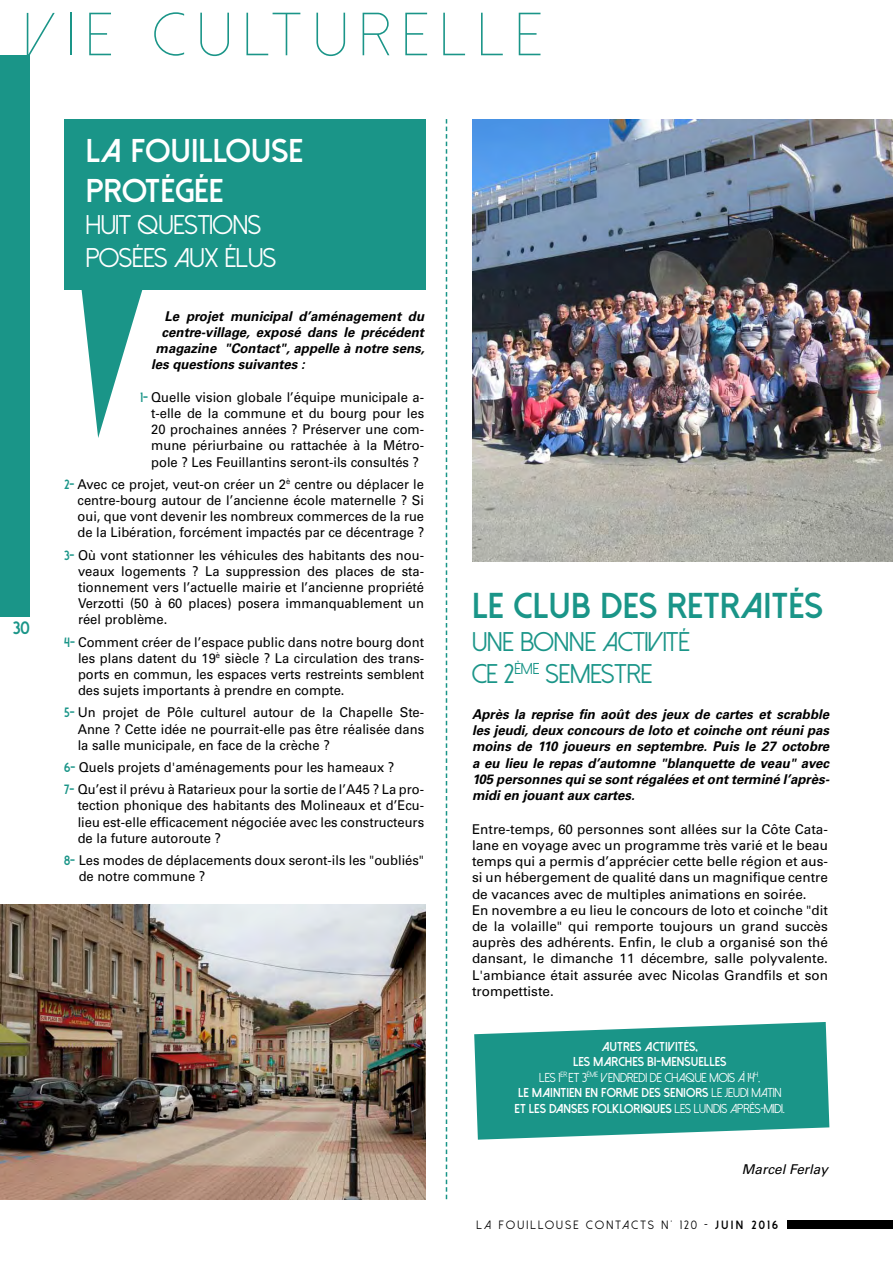
<style>
.page{position:relative;width:893px;height:1263px;background:#fff}
.page>*{position:absolute;margin:0;border:0;box-sizing:border-box;transform-origin:0 0}
.t1{font:300 60.75px "Dolce Vita";letter-spacing:.2em;color:#1a9588}
.t2{font:800 36px "Dolce Vita";color:#1a9588}
.t3{font:800 33px/39.6px "Dolce Vita";color:#fff}
.t4{font:27px/32.4px "Dolce Vita";color:#1a9588}
.t5{font:27px/32.4px "Dolce Vita";color:#fff}
.t6{font:800 18px "Dolce Vita";color:#1a9588}
.t7{font:13.5px/16.2px "Univers";color:#000;text-align:justify;scale:.96 1}
.t8{font:13.5px/16.2px "Univers";color:#000}
.t9{font:italic 700 13.5px/16.2px "Univers";color:#000;text-align:justify}
.t10{font:italic 13.5px "Univers";color:#000}
.t11{font:800 12.9px/15.5px "Dolce Vita";color:#fff;text-align:center;scale:.95 1}
.t12{font:12px "Dolce Vita";letter-spacing:.2em;color:#000}
.s1{font-family:"Dolce Vita";font-weight:800;color:#1a9588}
.s2{font-weight:400}
.s3{font-weight:800}
</style>
<div class="page">
<div style="left:0;top:55px;width:30px;height:562px;background:#1a9588"></div>
<div style="left:787px;top:1220px;width:106px;height:9px;background:#000"></div>
<img style="left:472px;top:119px;width:421px;height:442px">
<svg style="left:446px;top:119px;width:1px;height:1080px"></svg>
<img style="left:0;top:905px;width:426px;height:294px">
<svg style="left:72px;top:289px;width:124px;height:149px"></svg>
<div style="left:64px;top:119px;width:362px;height:170px;background:#1a9588"></div>
<svg style="left:474px;top:1022px;width:355px;height:118px;background:#34a195"></svg>
<h1 class="t1" style="left:23px;top:4px;width:520px">VIE CULTURELLE</h1>
<h3 class="t6" style="left:13px;top:618px;width:19px">30</h3>
<h3 class="t3" style="left:86px;top:131px;width:219px">LA FOUILLOUSE<br>PROTÉGÉE</h3>
<h3 class="t5" style="left:86px;top:209px;width:192px">HUIT QUESTIONS<br>POSÉES AUX ÉLUS</h3>
<p class="t9" style="left:165px;top:308px;width:261px">Le projet municipal d’aménagement du</p>
<p class="t9" style="left:162px;top:324px;width:264px">centre-village, exposé dans le précédent</p>
<p class="t9" style="left:156px;top:340px;width:270px">magazine "Contact", appelle à notre sens,</p>
<p class="t9" style="left:151px;top:357px;width:155px">les questions suivantes :</p>
<p class="t7" style="left:151px;top:389px;width:286px;text-indent:-11px"><span class="s1">1-</span> Quelle vision globale l’équipe municipale a&shy;t-elle de la commune et du bourg pour les 20 prochaines années ? Préserver une com&shy;mune périurbaine ou rattachée à la Métro&shy;pole ? Les Feuillantins seront-ils consultés ?</p>
<p class="t7" style="left:78px;top:476px;width:363px;text-indent:-13px"><span class="s1">2-</span> Avec ce projet, veut-on créer un 2<sup>è</sup> centre ou déplacer le centre-bourg autour de l’ancienne école maternelle ? Si oui, que vont devenir les nombreux commerces de la rue de la Libération, forcément impactés par ce décentrage ?</p>
<p class="t7" style="left:78px;top:547px;width:362px;text-indent:-14px"><span class="s1">3-</span> Où vont stationner les véhicules des habitants des nou&shy;veaux logements ? La suppression des places de sta&shy;tionnement vers l’actuelle mairie et l’ancienne propriété Verzotti (50 à 60 places) posera immanquablement un réel problème.</p>
<p class="t7" style="left:78px;top:634px;width:362px;text-indent:-14px"><span class="s1">4-</span> Comment créer de l’espace public dans notre bourg dont les plans datent du 19<sup>è</sup> siècle ? La circulation des trans&shy;ports en commun, les espaces verts restreints semblent des sujets importants à prendre en compte.</p>
<p class="t7" style="left:78px;top:705px;width:362px;text-indent:-14px"><span class="s1">5-</span> Un projet de Pôle culturel autour de la Chapelle Ste-Anne ? Cette idée ne pourrait-elle pas être réalisée dans la salle municipale, en face de la crèche ?</p>
<p class="t7" style="left:64px;top:756px;width:377px;line-height:22.2px"><span class="s1">6-</span> Quels projets d'aménagements pour les hameaux ?<br><span class="s1">7-</span> Qu’est il prévu à Ratarieux pour la sortie de l’A45 ? La pro-</p>
<p class="t7" style="left:78px;top:798px;width:362px">tection phonique des habitants des Molineaux et d’Ecu&shy;lieu est-elle efficacement négociée avec les constructeurs de la future autoroute ?</p>
<p class="t7" style="left:79px;top:852px;width:361px;text-indent:-15px"><span class="s1">8-</span> Les modes de déplacements doux seront-ils les "oubliés" de notre commune ?</p>
<h2 class="t2" style="left:472px;top:588px;width:353px">LE CLUB DES RETRAITÉS</h2>
<h3 class="t4" style="left:472px;top:626px;width:219px">UNE BONNE ACTIVITÉ<br>CE 2<sup>ÈME</sup> SEMESTRE</h3>
<p class="t9" style="left:472px;top:706px;width:359px">Après la reprise fin août des jeux de cartes et scrabble les jeudi, deux concours de loto et coinche ont réuni pas moins de 110 joueurs en septembre. Puis le 27 octobre a eu lieu le repas d’automne "blanquette de veau" avec 105 personnes qui se sont régalées et ont terminé l’après&shy;midi en jouant aux cartes.</p>
<p class="t8" style="left:472px;top:821px;width:357px">Entre-temps, 60 personnes sont allées sur la Côte Cata&shy;lane en voyage avec un programme très varié et le beau temps qui a permis d’apprécier cette belle région et aus&shy;si un hébergement de qualité dans un magnifique centre de vacances avec de multiples animations en soirée.<br>En novembre a eu lieu le concours de loto et coinche "dit de la volaille" qui remporte toujours un grand succès auprès des adhérents. Enfin, le club a organisé son thé dansant, le dimanche 11 décembre, salle polyvalente.<br>L'ambiance était assurée avec Nicolas Grandfils et son trompettiste.</p>
<p class="t11" style="left:515px;top:1038px;width:286px">AUTRES ACTIVITÉS,<br>LES MARCHES BI-MENSUELLES<br><span class="s2">LES 1</span><sup>ER</sup> <span class="s2">ET 3</span><sup>ÈME</sup> <span class="s2">VENDREDI DE CHAQUE MOIS À 14</span><sup>H</sup><span class="s2">,<br></span>LE MAINTIEN EN FORME DES SENIORS <span class="s2">LE JEUDI MATIN </span>ET LES DANSES FOLKLORIQUES <span class="s2">LES LUNDIS APRÈS-MIDI.</span></p>
<p class="t10" style="left:742px;top:1161px;width:88px">Marcel Ferlay</p>
<p class="t12" style="left:476px;top:1219px;width:303px">LA FOUILLOUSE CONTACTS N° 120 - <span class="s3">JUIN 2016</span></p>
</div>
